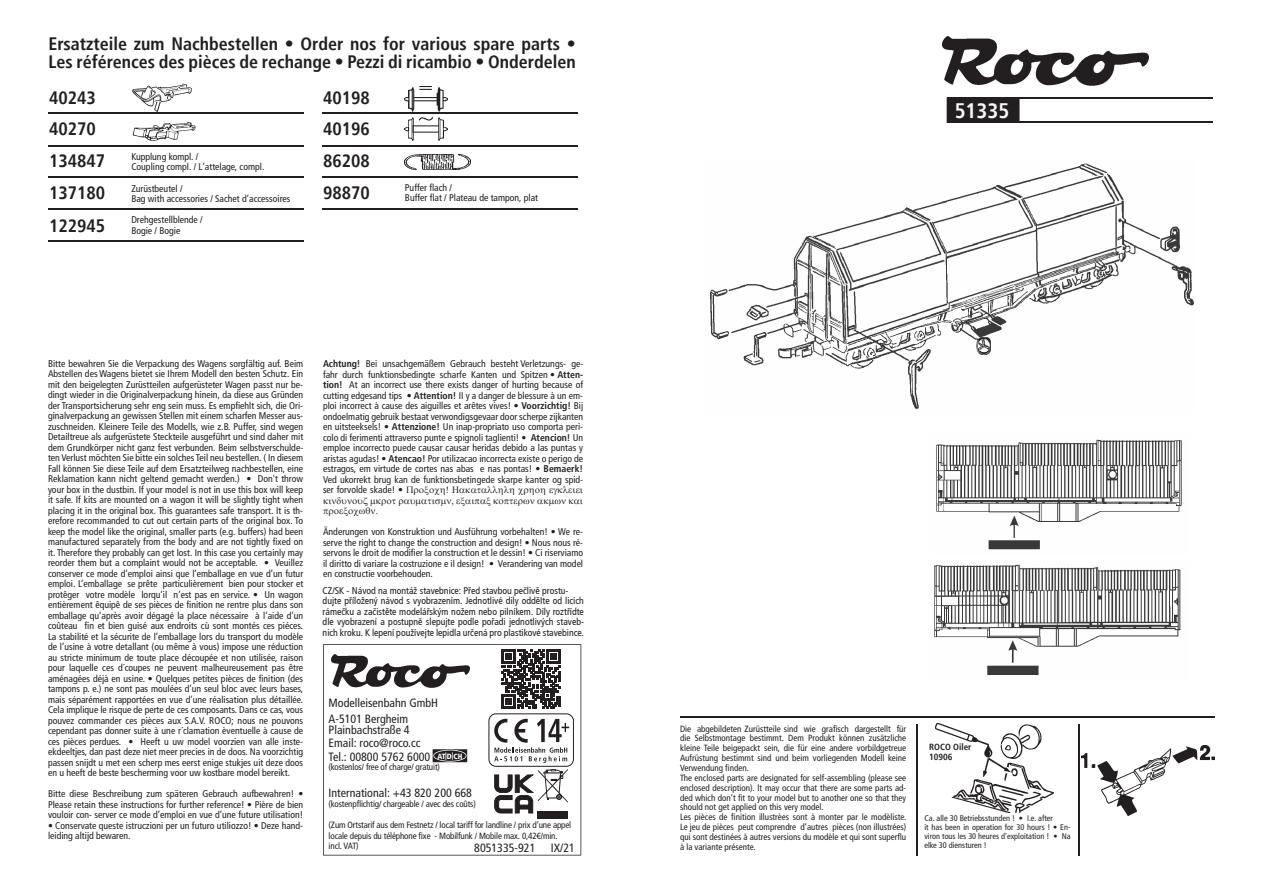
<style>
.page{position:relative;width:1263px;height:893px;background:#fff}
.page>*{position:absolute;margin:0;border:0;box-sizing:border-box;transform-origin:0 0}
.t1{font:700 condensed 21px "Frutiger LTCE";color:#f7f7f8}
.t2{font:700 condensed 18px/18.3px "Frutiger LT";color:#231f20}
.t3{font:700 condensed 18px "Frutiger LTCE";color:#231f20}
.t4{font:condensed 12px/13.5px "Frutiger LT";color:#231f20}
.t5{font:condensed 9.75px/10.5px "Frutiger LT";color:#231f20;text-align:justify}
.t6{font:condensed 9.75px/10.5px "Frutiger LTCE";color:#231f20}
.t7{font:condensed 9px/9.9px "Frutiger LT";color:#231f20}
.t8{font:700 condensed 9px/10.6px "Frutiger LT";color:#231f20}
.t9{font:condensed 8.25px/8.9px "Frutiger LT";color:#231f20}
.t10{font:900 condensed 7.5px "Frutiger LT";color:#fff}
.s1{font-weight:700}
</style>
<div class="page">
<img style="left:942px;top:37px;width:206px;height:48px">
<hr style="left:947px;top:97px;width:265px;height:2px;background:#231f20">
<hr style="left:947px;top:121px;width:265px;height:2px;background:#231f20">
<svg style="left:323px;top:644px;width:258px;height:211px"></svg>
<svg style="left:433px;top:749px;width:34px;height:13px"></svg>
<div style="left:488px;top:713px;width:86px;height:54px;border:1px solid #231f20;border-radius:7px"></div>
<svg style="left:494px;top:719px;width:75px;height:44px"></svg>
<div style="left:538px;top:811px;width:30px;height:8px;background:#231f20"></div>
<svg style="left:501px;top:649px;width:60px;height:60px"></svg>
<svg style="left:494px;top:769px;width:74px;height:44px"></svg>
<img style="left:1082px;top:746px;width:132px;height:70px">
<hr style="left:1078px;top:724px;width:2px;height:132px;background:#231f20">
<hr style="left:680px;top:717px;width:535px;height:1px;background:#231f20">
<img style="left:936px;top:723px;width:118px;height:90px">
<hr style="left:916px;top:724px;width:2px;height:132px;background:#231f20">
<div style="left:947px;top:99px;width:72px;height:22px;background:#231f20"></div>
<hr style="left:48px;top:240px;width:255px;height:2px;background:#231f20">
<hr style="left:322px;top:208px;width:255px;height:2px;background:#231f20">
<hr style="left:48px;top:208px;width:255px;height:2px;background:#231f20">
<img style="left:405px;top:154px;width:66px;height:15px">
<hr style="left:322px;top:176px;width:255px;height:2px;background:#231f20">
<hr style="left:48px;top:176px;width:255px;height:2px;background:#231f20">
<img style="left:132px;top:83px;width:60px;height:29px">
<img style="left:132px;top:122px;width:64px;height:19px">
<hr style="left:48px;top:112px;width:255px;height:2px;background:#231f20">
<hr style="left:48px;top:145px;width:255px;height:2px;background:#231f20">
<img style="left:405px;top:86px;width:42px;height:25px">
<img style="left:405px;top:117px;width:42px;height:24px">
<hr style="left:322px;top:112px;width:255px;height:2px;background:#231f20">
<hr style="left:322px;top:145px;width:255px;height:2px;background:#231f20">
<img style="left:710px;top:163px;width:484px;height:512px">
<img style="left:976px;top:337px;width:15px;height:18px">
<svg style="left:977px;top:339px;width:13px;height:13px"></svg>
<h2 class="t2" style="left:48px;top:34px;width:529px">Ersatzteile zum Nachbestellen • Order nos for various spare parts •<br>Les références des pièces de rechange • Pezzi di ricambio • Onderdelen</h2>
<h2 class="t3" style="left:49px;top:87px;width:48px">40243</h2>
<h2 class="t3" style="left:49px;top:118px;width:48px">40270</h2>
<h2 class="t3" style="left:49px;top:150px;width:58px">134847</h2>
<h2 class="t3" style="left:49px;top:182px;width:58px">137180</h2>
<p class="t5" style="left:131px;top:151px;width:69px">Kupplung kompl. /</p>
<p class="t5" style="left:131px;top:162px;width:134px">Coupling compl. / L‘attelage, compl.</p>
<p class="t5" style="left:131px;top:183px;width:53px">Zurüstbeutel /</p>
<p class="t5" style="left:131px;top:193px;width:161px">Bag with accessories / Sachet d’accessoires</p>
<p class="t5" style="left:131px;top:215px;width:73px">Drehgestellblende /</p>
<h2 class="t3" style="left:49px;top:215px;width:58px">122945</h2>
<p class="t5" style="left:131px;top:225px;width:51px">Bogie / Bogie</p>
<h2 class="t3" style="left:323px;top:87px;width:48px">40198</h2>
<h2 class="t3" style="left:323px;top:118px;width:48px">40196</h2>
<h2 class="t3" style="left:323px;top:150px;width:48px">86208</h2>
<p class="t5" style="left:405px;top:182px;width:49px">Puffer flach /</p>
<h2 class="t3" style="left:323px;top:182px;width:48px">98870</h2>
<p class="t5" style="left:405px;top:192px;width:135px">Buffer flat / Plateau de tampon, plat</p>
<p class="t5" style="left:48px;top:358px;width:257px">Bitte bewahren Sie die Verpackung des Wagens sorgfältig auf. Beim Abstellen des Wagens bietet sie Ihrem Modell den besten Schutz. Ein mit den beigelegten Zurüstteilen aufgerüsteter Wagen passt nur be&shy;dingt wieder in die Originalverpackung hinein, da diese aus Gründen der Transportsicherung sehr eng sein muss. Es empfiehlt sich, die Ori&shy;ginalverpackung an gewissen Stellen mit einem scharfen Messer aus&shy;zuschneiden. Kleinere Teile des Modells, wie z.B. Puffer, sind wegen Detailtreue als aufgerüstete Steckteile ausgeführt und sind daher mit dem Grundkörper nicht ganz fest verbunden. Beim selbstverschulde&shy;ten Verlust möchten Sie bitte ein solches Teil neu bestellen. ( In diesem Fall können Sie diese Teile auf dem Ersatzteilweg nachbestellen, eine Reklamation kann nicht geltend gemacht werden.) • Don't throw your box in the dustbin. If your model is not in use this box will keep it safe. If kits are mounted on a wagon it will be slightly tight when placing it in the original box. This guarantees safe transport. It is th&shy;erefore recommanded to cut out certain parts of the original box. To keep the model like the original, smaller parts (e.g. buffers) had been manufactured separately from the body and are not tightly fixed on it. Therefore they probably can get lost. In this case you certainly may reorder them but a complaint would not be acceptable. • Veuillez conserver ce mode d’emploi ainsi que l’emballage en vue d’un futur emploi. L’emballage se prête particulièrement bien pour stocker et protêger votre modèle lorqu’il n’est pas en service. • Un wagon entièrement êquipê de ses pièces de finition ne rentre plus dans son emballage qu’après avoir dégagé la place nécessaire à l’aide d’un coûteau fin et bien guisé aux endroits cù sont montés ces piéces.<br>La stabilité et la sécurite de l’emballage lors du transport du modèle de l’usine à votre detallant (ou même à vous) impose une réduction au stricte minimum de toute place découpée et non utilisée, raison pour laquelle ces d´coupes ne peuvent malheureusement pas être aménagées déjà en usine. • Quelques petites pièces de finition (des tampons p. e.) ne sont pas moulées d’un seul bloc avec leurs bases, mais séparément rapportées en vue d’une réalisation plus détaillée.<br>Cela implique le risque de perte de ces composants. Dans ce cas, vous pouvez commander ces pièces aux S.A.V. ROCO; nous ne pouvons cependant pas donner suite à une r´clamation èventuelle à cause de ces pièces perdues. • Heeft u uw model voorzien van alle inste&shy;ekdeeltjes, dan past deze niet meer precies in de doos. Na voorzichtig passen snijdt u met een scherp mes eerst enige stukjes uit deze doos en u heeft de beste bescherming voor uw kostbare model bereikt.</p>
<p class="t5" style="left:48px;top:789px;width:257px">Bitte diese Beschreibung zum späteren Gebrauch aufbewahren! • Please retain these instructions for further reference! • Pière de bien vouloir con- server ce mode d’emploi en vue d’une future utilisation!</p>
<p class="t5" style="left:48px;top:820px;width:257px">• Conservate queste istruczioni per un futuro utiliozzo! • Deze hand&shy;leiding altijd bewaren.</p>
<p class="t5" style="left:323px;top:359px;width:262px"><span class="s1">Achtung!</span> Bei unsachgemäßem Gebrauch besteht Verletzungs- ge&shy;fahr durch funktionsbedingte scharfe Kanten und Spitzen • <span class="s1">Atten&shy;tion!</span> At an incorrect use there exists danger of hurting because of cutting edgesand tips • <span class="s1">Attention!</span> II y a danger de blessure à un em&shy;ploi incorrect à cause des aiguilles et arêtes vives! • <span class="s1">Voorzichtig!</span> Bij ondoelmatig gebruik bestaat verwondigsgevaar door scherpe zijkanten en uitsteeksels! • <span class="s1">Attenzione!</span> Un inap-propriato uso comporta peri&shy;colo di ferimenti attraverso punte e spignoli taglienti! • <span class="s1">Atencion!</span> Un emploe incorrecto puede causar causar heridas debido a las puntas y aristas agudas! • <span class="s1">Atencao!</span> Por utilizacao incorrecta existe o perigo de estragos, em virtude de cortes nas abas e nas pontas! • <span class="s1">Bemaerk!<br></span>Ved ukorrekt brug kan de funktionsbetingede skarpe kanter og spid&shy;ser forvolde skade! •</p>
<p class="t5" style="left:323px;top:527px;width:262px">Änderungen von Konstruktion und Ausführung vorbehalten! • We re&shy;serve the right to change the construction and design! • Nous nous ré&shy;servons le droit de modifier la construction et le dessin! • Ci riserviamo il diritto di variare la costruzione e il design! • Verandering van model en constructie voorbehouden.</p>
<p class="t6" style="left:323px;top:585px;width:263px">CZ/SK - Návod na montáž stavebnice: Pøed stavbou peèlivì prostu&shy;dujte pøíložený návod s vyobrazením. Jednotlivé dily oddìIte od licích rámeèku a zaèistìte modeláøským nožem nebo pilníkem. Díly roztøídte dle vyobrazení a postupnì slepujte podle poøadi jednotlivých staveb&shy;nich kroku. K lepení používejte lepidla urèená pro plastikové stavebince.</p>
<p class="t4" style="left:329px;top:695px;width:111px;line-height:16.5px">Modelleisenbahn GmbH<br>A-5101 Bergheim</p>
<p class="t4" style="left:329px;top:723px;width:103px">Plainbachstraße 4<br>Email: roco@roco.cc<br>Tel.: 00800 5762 6000</p>
<p class="t7" style="left:329px;top:762px;width:113px">(kostenlos/ free of charge/ gratuit)</p>
<p class="t4" style="left:329px;top:786px;width:145px">International: +43 820 200 668</p>
<p class="t7" style="left:329px;top:799px;width:149px">(kostenpflichtig/ chargeable / avec des coûts)</p>
<p class="t7" style="left:329px;top:820px;width:244px;line-height:10.5px">(Zum Ortstarif aus dem Festnetz / local tariff for landline / prix d‘une appel locale depuis du téléphone fixe - Mobilfunk / Mobile max. 0,42€/min. incl. VAT)</p>
<p class="t10" style="left:437px;top:751px;width:27px">AT|D|CH</p>
<p class="t4" style="left:474px;top:841px;width:63px">8051335-921</p>
<p class="t4" style="left:551px;top:841px;width:25px">IX/21</p>
<h1 class="t1" style="left:955px;top:98px;width:56px">51335</h1>
<p class="t7" style="left:680px;top:723px;width:228px">Die abgebildeten Zurüstteile sind wie grafisch dargestellt für die Selbstmontage bestimmt. Dem Produkt können zusätzliche kleine Teile beigepackt sein, die für eine andere vorbildgetreue Aufrüstung bestimmt sind und beim vorliegenden Modell keine Verwendung finden.<br>The enclosed parts are designated for self-assembling (please see enclosed description). lt may occur that there are some parts ad&shy;ded which don’t fit to your model but to another one so that they should not get applied on this very model.<br>Les pièces de finition illustrèes sont à monter par le modèliste.<br>Le jeu de pièces peut comprendre d’autres pièces (non illustrées) qui sont destinées à autres versions du modèle et qui sont superflu à la variante présente.</p>
<p class="t8" style="left:929px;top:741px;width:44px">ROCO Oiler<br>10906</p>
<p class="t9" style="left:924px;top:814px;width:148px">Ca. alle 30 Betriebsstunden ! • I.e. after<br>it has been in operation for 30 hours ! • En&shy;viron tous les 30 heures d’exploitation ! • Na elke 30 diensturen !</p>
</div>
